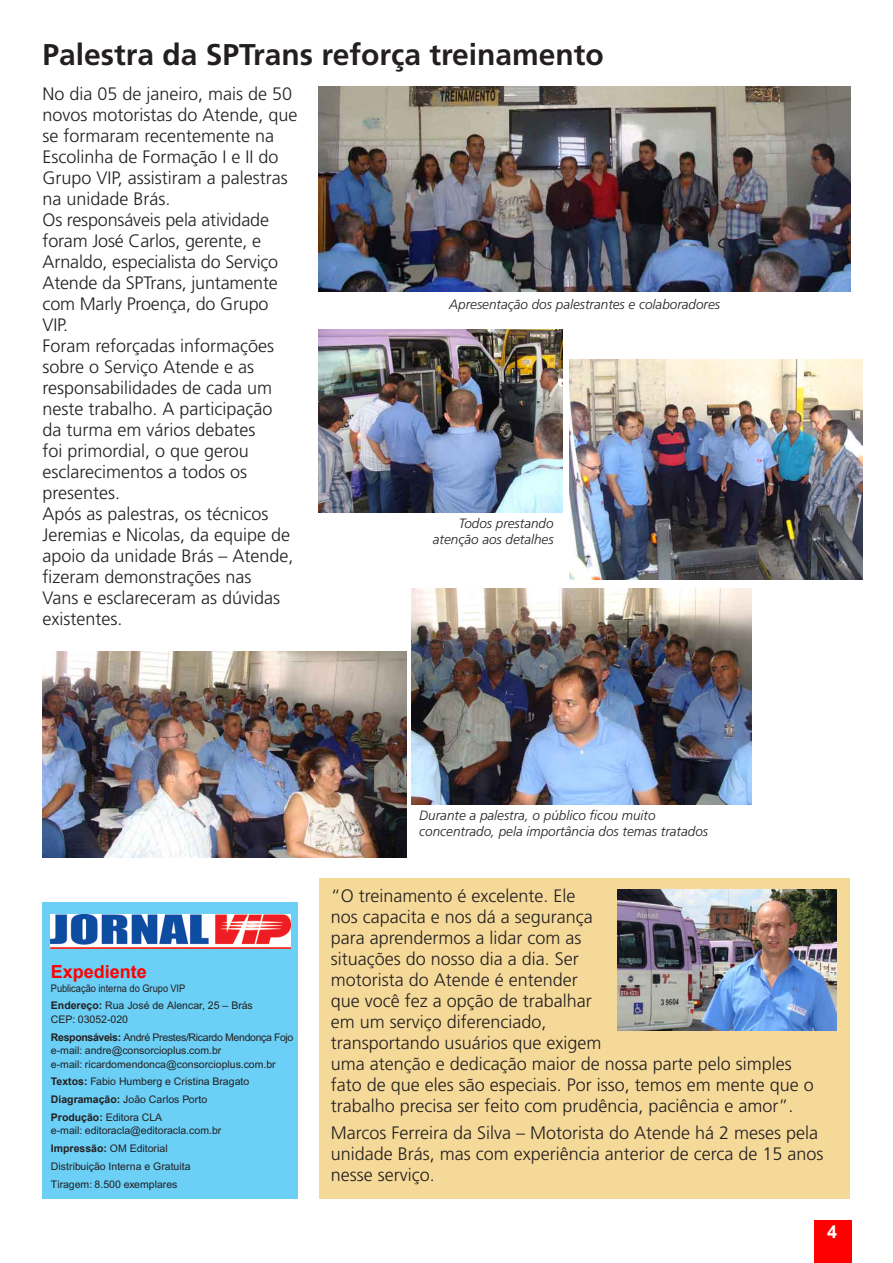
<style>
.page{position:relative;width:893px;height:1263px;background:#fff}
.page>*{position:absolute;margin:0;border:0;box-sizing:border-box;transform-origin:0 0}
.titulo{font:700 30px "Frutiger";color:#231f20}
.Corpo_do_texto{font:300 18px/21px "Frutiger";color:#231f20}
.titulo-2{font:700 18px "Arial";color:#f00}
.t1{font:700 18px "Arial";color:#fff}
.legenda{font:italic 300 13.5px/16.2px "Frutiger";color:#231f20;text-align:right}
.Corpo_do_texto-2{font:10.5px/13.5px "Arial";color:#231f20}
.Corpo_do_texto-3{font:10.5px "Arial";letter-spacing:-.03em;color:#231f20}
.Corpo_do_texto-4{font:10.5px "Arial";color:#231f20;scale:.88 1}
.s1{font-weight:700}
</style>
<div class="page">
<div style="left:815px;top:1220px;width:37px;height:43px;background:#f00"></div>
<div style="left:320px;top:878px;width:530px;height:320px;background:#f5d999"></div>
<img style="left:412px;top:588px;width:340px;height:216px">
<div style="left:43px;top:902px;width:255px;height:297px;background:#6bcff6"></div>
<img style="left:51px;top:915px;width:239px;height:34px">
<img style="left:617px;top:889px;width:220px;height:141px">
<img style="left:319px;top:86px;width:531px;height:205px">
<img style="left:43px;top:651px;width:364px;height:206px">
<img style="left:319px;top:330px;width:243px;height:183px">
<img style="left:569px;top:360px;width:293px;height:219px">
<p class="titulo" style="left:43px;top:37px;width:563px">Palestra da SPTrans reforça treinamento</p>
<p class="Corpo_do_texto" style="left:43px;top:84px;width:257px">No dia 05 de janeiro, mais de 50 novos motoristas do Atende, que se formaram recentemente na<br>Escolinha de Formação I e II do<br>Grupo VIP, assistiram a palestras na unidade Brás.</p>
<p class="Corpo_do_texto" style="left:43px;top:210px;width:237px">Os responsáveis pela atividade foram José Carlos, gerente, e<br>Arnaldo, especialista do Serviço<br>Atende da SPTrans, juntamente com Marly Proença, do Grupo<br>VIP.</p>
<p class="Corpo_do_texto" style="left:43px;top:336px;width:233px">Foram reforçadas informações sobre o Serviço Atende e as responsabilidades de cada um neste trabalho. A participação da turma em vários debates foi primordial, o que gerou esclarecimentos a todos os presentes.</p>
<p class="Corpo_do_texto" style="left:43px;top:504px;width:253px">Após as palestras, os técnicos<br>Jeremias e Nicolas, da equipe de apoio da unidade Brás – Atende, fizeram demonstrações nas<br>Vans e esclareceram as dúvidas existentes.</p>
<p class="legenda" style="left:449px;top:296px;width:272px">Apresentação dos palestrantes e colaboradores</p>
<p class="legenda" style="left:433px;top:515px;width:122px">Todos prestando atenção aos detalhes</p>
<p class="titulo-2" style="left:51px;top:960px;width:98px">Expediente</p>
<p class="Corpo_do_texto-4" style="left:51px;top:982px;width:154px">Publicação interna do Grupo VIP</p>
<p class="Corpo_do_texto-2" style="left:51px;top:999px;width:203px"><span class="s1">Endereço:</span> Rua José de Alencar, 25 – Brás</p>
<p class="Corpo_do_texto-2" style="left:51px;top:1012px;width:79px">CEP: 03052-020</p>
<p class="Corpo_do_texto-3" style="left:51px;top:1031px;width:244px"><span class="s1">Responsáveis:</span> André Prestes/Ricardo Mendonça Fojo</p>
<p class="Corpo_do_texto-2" style="left:51px;top:1044px;width:226px">e-mail: andre@consorcioplus.com.br<br>e-mail: ricardomendonca@consorcioplus.com.br</p>
<p class="Corpo_do_texto-2" style="left:51px;top:1075px;width:200px"><span class="s1">Textos:</span> Fabio Humberg e Cristina Bragato</p>
<p class="Corpo_do_texto-2" style="left:51px;top:1093px;width:158px"><span class="s1">Diagramação:</span> João Carlos Porto</p>
<p class="Corpo_do_texto-2" style="left:51px;top:1111px;width:113px"><span class="s1">Produção:</span> Editora CLA</p>
<p class="Corpo_do_texto-2" style="left:51px;top:1124px;width:172px">e-mail: editoracla@editoracla.com.br</p>
<p class="Corpo_do_texto-2" style="left:51px;top:1142px;width:118px"><span class="s1">Impressão:</span> OM Editorial</p>
<p class="Corpo_do_texto-2" style="left:51px;top:1160px;width:141px">Distribuição Interna e Gratuita</p>
<p class="Corpo_do_texto-2" style="left:51px;top:1177px;width:128px">Tiragem: 8.500 exemplares</p>
<p class="legenda" style="left:419px;top:807px;width:290px;text-align:left">Durante a palestra, o público ficou muito concentrado, pela importância dos temas tratados</p>
<p class="Corpo_do_texto" style="left:331px;top:885px;width:485px">“O treinamento é excelente. Ele<br>nos capacita e nos dá a segurança<br>para aprendermos a lidar com as<br>situações do nosso dia a dia. Ser<br>motorista do Atende é entender<br>que você fez a opção de trabalhar<br>em um serviço diferenciado,<br>transportando usuários que exigem<br>uma atenção e dedicação maior de nossa parte pelo simples fato de que eles são especiais. Por isso, temos em mente que o trabalho precisa ser feito com prudência, paciência e amor”.</p>
<p class="Corpo_do_texto" style="left:331px;top:1122px;width:494px">Marcos Ferreira da Silva – Motorista do Atende há 2 meses pela unidade Brás, mas com experiência anterior de cerca de 15 anos nesse serviço.</p>
<p class="t1" style="left:827px;top:1220px;width:12px">4</p>
</div>
